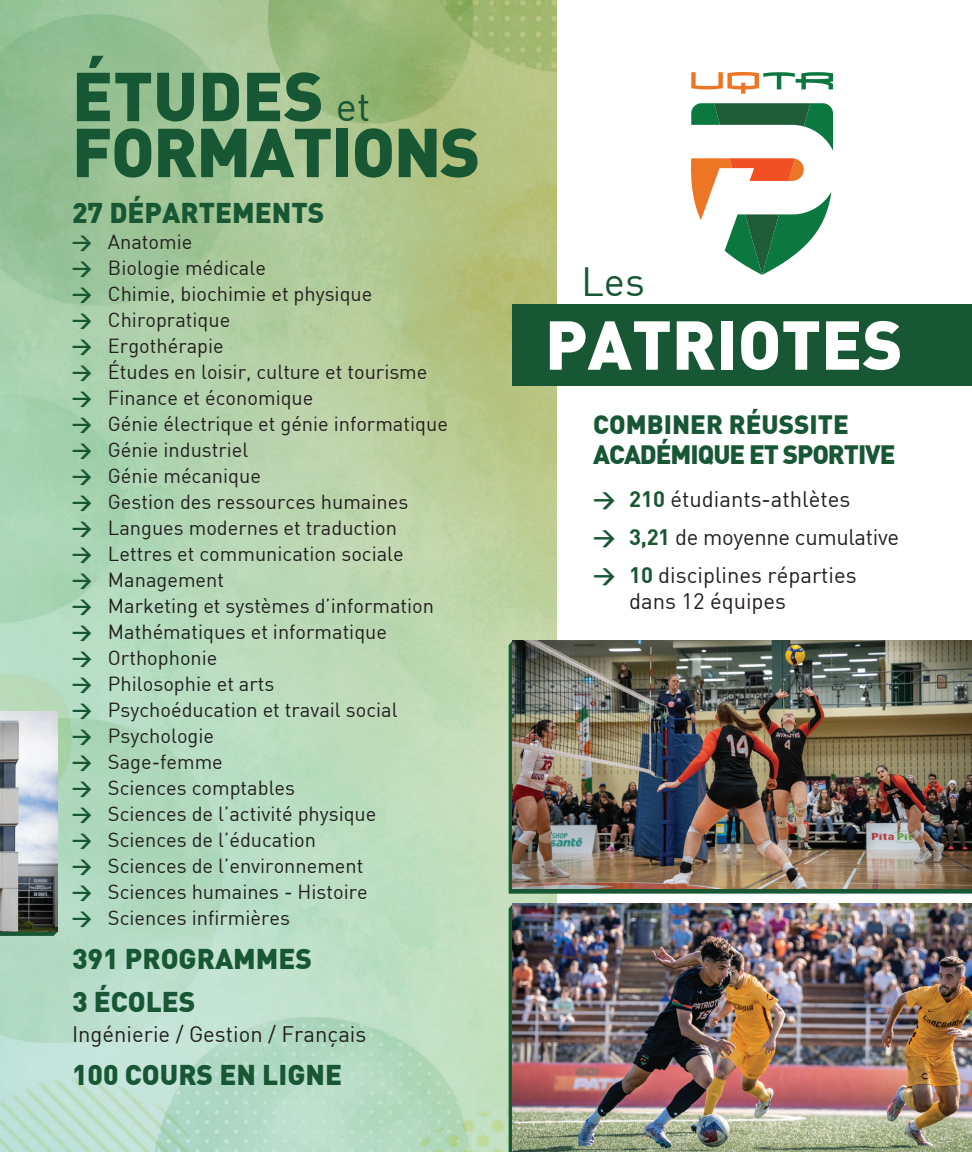
<style>
.page{position:relative;width:972px;height:1152px;background:#fff}
.page>*{position:absolute;margin:0;border:0;box-sizing:border-box;transform-origin:0 0}
.t1{font:900 68px/56px "DIN";letter-spacing:-.02em;color:#185734}
.t2{font:900 68px "DIN";color:#fff}
.t3{font:40px "DIN";color:#185734}
.t4{font:900 28px/43.4px "DIN";color:#185734}
.t5{font:900 26px/30px "DIN";letter-spacing:-.04em;color:#185734}
.t6{font:22px/38px "DIN";color:#231f20}
.t7{font:20px/26px "DIN";color:#231f20}
.s1{font-weight:400;font-size:40px}
.s2{font-weight:700;color:#185734}
</style>
<div class="page">
<img style="left:0;top:0;width:557px;height:1152px">
<svg style="left:691px;top:72px;width:142px;height:22px"></svg>
<svg style="left:691px;top:103px;width:142px;height:48px"></svg>
<svg style="left:691px;top:158px;width:140px;height:117px"></svg>
<svg style="left:509px;top:641px;width:463px;height:253px;background:#2a6141"></svg>
<img style="left:513px;top:641px;width:459px;height:248px">
<img style="left:513px;top:904px;width:459px;height:248px">
<img style="left:0;top:711px;width:58px;height:221px">
<div style="left:513px;top:305px;width:459px;height:81px;background:#185734"></div>
<h1 class="t1" style="left:72px;top:65px;width:410px">ÉTUDES <span class="s1">et<br></span>FORMATIONS</h1>
<h3 class="t4" style="left:72px;top:190px;width:254px">27 DÉPARTEMENTS</h3>
<p class="t7" style="left:72px;top:229px;width:377px"><span class="s2">&gt;</span> Anatomie<br><span class="s2">&gt;</span> Biologie médicale<br><span class="s2">&gt;</span> Chimie, biochimie et physique<br><span class="s2">&gt;</span> Chiropratique<br><span class="s2">&gt;</span> Ergothérapie<br><span class="s2">&gt;</span> Études en loisir, culture et tourisme <span class="s2">&gt;</span> Finance et économique<br><span class="s2">&gt;</span> Génie électrique et génie informatique <span class="s2">&gt;</span> Génie industriel<br><span class="s2">&gt;</span> Génie mécanique<br><span class="s2">&gt;</span> Gestion des ressources humaines<br><span class="s2">&gt;</span> Langues modernes et traduction<br><span class="s2">&gt;</span> Lettres et communication sociale<br><span class="s2">&gt;</span> Management<br><span class="s2">&gt;</span> Marketing et systèmes d’information <span class="s2">&gt;</span> Mathématiques et informatique<br><span class="s2">&gt;</span> Orthophonie<br><span class="s2">&gt;</span> Philosophie et arts<br><span class="s2">&gt;</span> Psychoéducation et travail social<br><span class="s2">&gt;</span> Psychologie<br><span class="s2">&gt;</span> Sage-femme<br><span class="s2">&gt;</span> Sciences comptables<br><span class="s2">&gt;</span> Sciences de l’activité physique<br><span class="s2">&gt;</span> Sciences de l’éducation<br><span class="s2">&gt;</span> Sciences de l’environnement<br><span class="s2">&gt;</span> Sciences humaines - Histoire<br><span class="s2">&gt;</span> Sciences infirmières</p>
<h3 class="t4" style="left:72px;top:935px;width:242px">391 PROGRAMMES<br>3 ÉCOLES</h3>
<p class="t6" style="left:72px;top:1015px;width:296px">Ingénierie / Gestion / Français</p>
<h3 class="t4" style="left:72px;top:1052px;width:272px">100 COURS EN LIGNE</h3>
<h2 class="t3" style="left:581px;top:256px;width:65px">Les</h2>
<h1 class="t2" style="left:545px;top:300px;width:359px">PATRIOTES</h1>
<h3 class="t5" style="left:593px;top:409px;width:304px">COMBINER RÉUSSITE<br>ACADÉMIQUE ET SPORTIVE</h3>
<p class="t6" style="left:593px;top:480px;width:307px"><span class="s2">&gt; 210</span> étudiants-athlètes<br><span class="s2">&gt; 3,21</span> de moyenne cumulative <span class="s2">&gt; 10</span> disciplines réparties</p>
<p class="t6" style="left:629px;top:582px;width:158px">dans 12 équipes</p>
</div>
